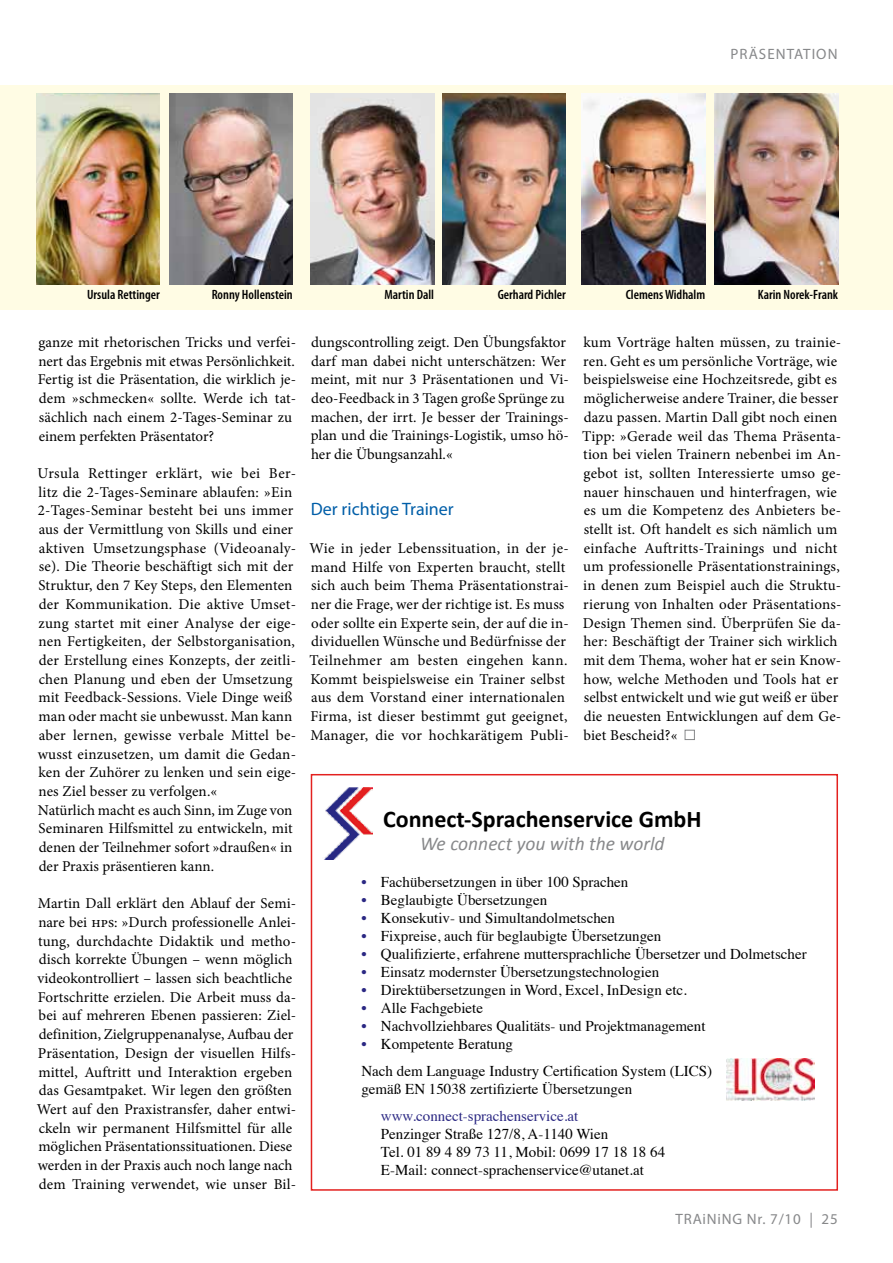
<style>
.page{position:relative;width:893px;height:1263px;background:#fff}
.page>*{position:absolute;margin:0;border:0;box-sizing:border-box;transform-origin:0 0}
.t1{font:700 24px "Calibri";color:#000}
.t2{font:italic 19.5px "Calibri";color:#87888a}
.t3{font:18px "Myriad Pro";color:#005ea8}
.t4{font:15px/18.8px "Minion Pro";letter-spacing:.01em;color:#000}
.t5{font:15px/18px "Times";color:#000}
.t6{font:15px "Myriad Pro";letter-spacing:.05em;color:#87888a}
.t7{font:15px "Times";color:#2b2883}
.t8{font:600 condensed 13.5px "Myriad Pro";color:#000}
.s1{color:#2b2883}
</style>
<div class="page">
<div style="left:685px;top:730px;width:10px;height:10px;border:1px solid #87888a"></div>
<div style="left:0;top:85px;width:893px;height:224px;background:#fffce4"></div>
<img style="left:37px;top:94px;width:123px;height:191px">
<img style="left:169px;top:94px;width:124px;height:191px">
<img style="left:311px;top:94px;width:123px;height:191px">
<img style="left:443px;top:94px;width:123px;height:191px">
<img style="left:582px;top:94px;width:123px;height:191px">
<img style="left:715px;top:94px;width:123px;height:191px">
<div style="left:311px;top:774px;width:527px;height:417px;border:2px solid #e3211f"></div>
<img style="left:324px;top:787px;width:48px;height:72px">
<img style="left:727px;top:1058px;width:87px;height:43px">
<p class="t6" style="left:730px;top:45px;width:55px">präsentat</p>
<p class="t6" style="left:812px;top:45px;width:25px">ion</p>
<p class="t8" style="left:87px;top:286px;width:74px">Ursula Rettinger</p>
<p class="t8" style="left:212px;top:286px;width:83px">Ronny Hollenstein</p>
<p class="t8" style="left:384px;top:286px;width:51px">Martin Dall</p>
<p class="t8" style="left:498px;top:286px;width:70px">Gerhard Pichler</p>
<p class="t8" style="left:626px;top:286px;width:81px">Clemens Widhalm</p>
<p class="t8" style="left:758px;top:286px;width:82px">Karin Norek-Frank</p>
<p class="t4" style="left:38px;top:333px;width:260px">ganze mit rhetorischen Tricks und verfei&shy;nert das Ergebnis mit etwas Persönlichkeit.<br>Fertig ist die Präsentation, die wirklich je&shy;dem »schmecken« sollte. Werde ich tat&shy;sächlich nach einem 2-Tages-Seminar zu einem perfekten Präsentator?</p>
<p class="t4" style="left:38px;top:464px;width:260px">Ursula Rettinger erklärt, wie bei Ber&shy;litz die 2-Tages-Seminare ablaufen: »Ein 2-Tages-Seminar besteht bei uns immer aus der Vermittlung von Skills und einer aktiven Umsetzungsphase (Videoanaly&shy;se). Die Theorie beschäftigt sich mit der Struktur, den 7 Key Steps, den Elementen der Kommunikation. Die aktive Umset&shy;zung startet mit einer Analyse der eige&shy;nen Fertigkeiten, der Selbstorganisation, der Erstellung eines Konzepts, der zeitli&shy;chen Planung und eben der Umsetzung mit Feedback-Sessions. Viele Dinge weiß man oder macht sie unbewusst. Man kann aber lernen, gewisse verbale Mittel be&shy;wusst einzusetzen, um damit die Gedan&shy;ken der Zuhörer zu lenken und sein eige&shy;nes Ziel besser zu verfolgen.«<br>Natürlich macht es auch Sinn, im Zuge von Seminaren Hilfsmittel zu entwickeln, mit denen der Teilnehmer sofort »draußen« in der Praxis präsentieren kann.</p>
<p class="t4" style="left:37px;top:894px;width:261px">Martin Dall erklärt den Ablauf der Semi&shy;nare bei hps: »Durch professionelle Anlei&shy;tung, durchdachte Didaktik und metho&shy;disch korrekte Übungen – wenn möglich videokontrolliert – lassen sich beachtliche Fortschritte erzielen. Die Arbeit muss da&shy;bei auf mehreren Ebenen passieren: Ziel&shy;definition, Zielgruppenanalyse, Aufbau der Präsentation, Design der visuellen Hilfs&shy;mittel, Auftritt und Interaktion ergeben das Gesamtpaket. Wir legen den größten Wert auf den Praxistransfer, daher entwi&shy;ckeln wir permanent Hilfsmittel für alle möglichen Präsentationssituationen. Diese werden in der Praxis auch noch lange nach dem Training verwendet, wie unser Bil-</p>
<p class="t4" style="left:311px;top:333px;width:259px">dungscontrolling zeigt. Den Übungsfaktor darf man dabei nicht unterschätzen: Wer meint, mit nur 3 Präsentationen und Vi&shy;deo-Feedback in 3 Tagen große Sprünge zu machen, der irrt. Je besser der Trainings&shy;plan und die Trainings-Logistik, umso hö&shy;her die Übungsanzahl.«</p>
<p class="t3" style="left:311px;top:498px;width:144px">Der richtige Trainer</p>
<p class="t4" style="left:309px;top:539px;width:261px">Wie in jeder Lebenssituation, in der je&shy;mand Hilfe von Experten braucht, stellt sich auch beim Thema Präsentationstrai&shy;ner die Frage, wer der richtige ist. Es muss oder sollte ein Experte sein, der auf die in&shy;dividuellen Wünsche und Bedürfnisse der Teilnehmer am besten eingehen kann.<br>Kommt beispielsweise ein Trainer selbst aus dem Vorstand einer internationalen Firma, ist dieser bestimmt gut geeignet, Manager, die vor hochkarätigem Publi-</p>
<p class="t4" style="left:582px;top:333px;width:261px">kum Vorträge halten müssen, zu trainie&shy;ren. Geht es um persönliche Vorträge, wie beispielsweise eine Hochzeitsrede, gibt es möglicherweise andere Trainer, die besser dazu passen. Martin Dall gibt noch einen Tipp: »Gerade weil das Thema Präsenta&shy;tion bei vielen Trainern nebenbei im An&shy;gebot ist, sollten Interessierte umso ge&shy;nauer hinschauen und hinterfragen, wie es um die Kompetenz des Anbieters be&shy;stellt ist. Oft handelt es sich nämlich um einfache Auftritts-Trainings und nicht um professionelle Präsentationstrainings, in denen zum Beispiel auch die Struktu&shy;rierung von Inhalten oder Präsentations-Design Themen sind. Überprüfen Sie da&shy;her: Beschäftigt der Trainer sich wirklich mit dem Thema, woher hat er sein Know&shy;how, welche Methoden und Tools hat er selbst entwickelt und wie gut weiß er über die neuesten Entwicklungen auf dem Ge&shy;biet Bescheid?«</p>
<h1 class="t1" style="left:383px;top:804px;width:320px">Connect-Sprachenservice GmbH</h1>
<h2 class="t2" style="left:420px;top:832px;width:246px">We connect you with the world</h2>
<p class="t5" style="left:361px;top:872px;width:268px"><span class="s1">•</span> Fachübersetzungen in über 100 Sprachen</p>
<p class="t5" style="left:361px;top:890px;width:187px"><span class="s1">•</span> Beglaubigte Übersetzungen</p>
<p class="t5" style="left:361px;top:908px;width:255px"><span class="s1">•</span> Konsekutiv- und Simultandolmetschen</p>
<p class="t5" style="left:361px;top:926px;width:301px"><span class="s1">•</span> Fixpreise, auch für beglaubigte Übersetzungen</p>
<p class="t5" style="left:361px;top:944px;width:447px"><span class="s1">•</span> Qualifizierte, erfahrene muttersprachliche Übersetzer und Dolmetscher</p>
<p class="t5" style="left:361px;top:962px;width:299px"><span class="s1">•</span> Einsatz modernster Übersetzungstechnologien</p>
<p class="t5" style="left:361px;top:980px;width:327px"><span class="s1">•</span> Direktübersetzungen in Word, Excel, InDesign etc.</p>
<p class="t5" style="left:361px;top:998px;width:123px"><span class="s1">•</span> Alle Fachgebiete</p>
<p class="t5" style="left:361px;top:1016px;width:346px"><span class="s1">•</span> Nachvollziehbares Qualitäts- und Projektmanagement</p>
<p class="t5" style="left:361px;top:1029px;width:352px;line-height:27px"><span class="s1">•</span> Kompetente Beratung<br>Nach dem Language Industry Certification System (LICS)</p>
<p class="t5" style="left:361px;top:1079px;width:272px">gemäß EN 15038 zertifizierte Übersetzungen</p>
<p class="t7" style="left:381px;top:1102px;width:199px">www.connect-sprachenservice.at</p>
<p class="t5" style="left:381px;top:1124px;width:286px">Penzinger Straße 127/8, A-1140 Wien<br>Tel. 01 89 4 89 73 11, Mobil: 0699 17 18 18 64<br>E-Mail: connect-sprachenservice@utanet.at</p>
<p class="t6" style="left:676px;top:1210px;width:164px">TRAiNiNG Nr. 7/10 | 25</p>
</div>
